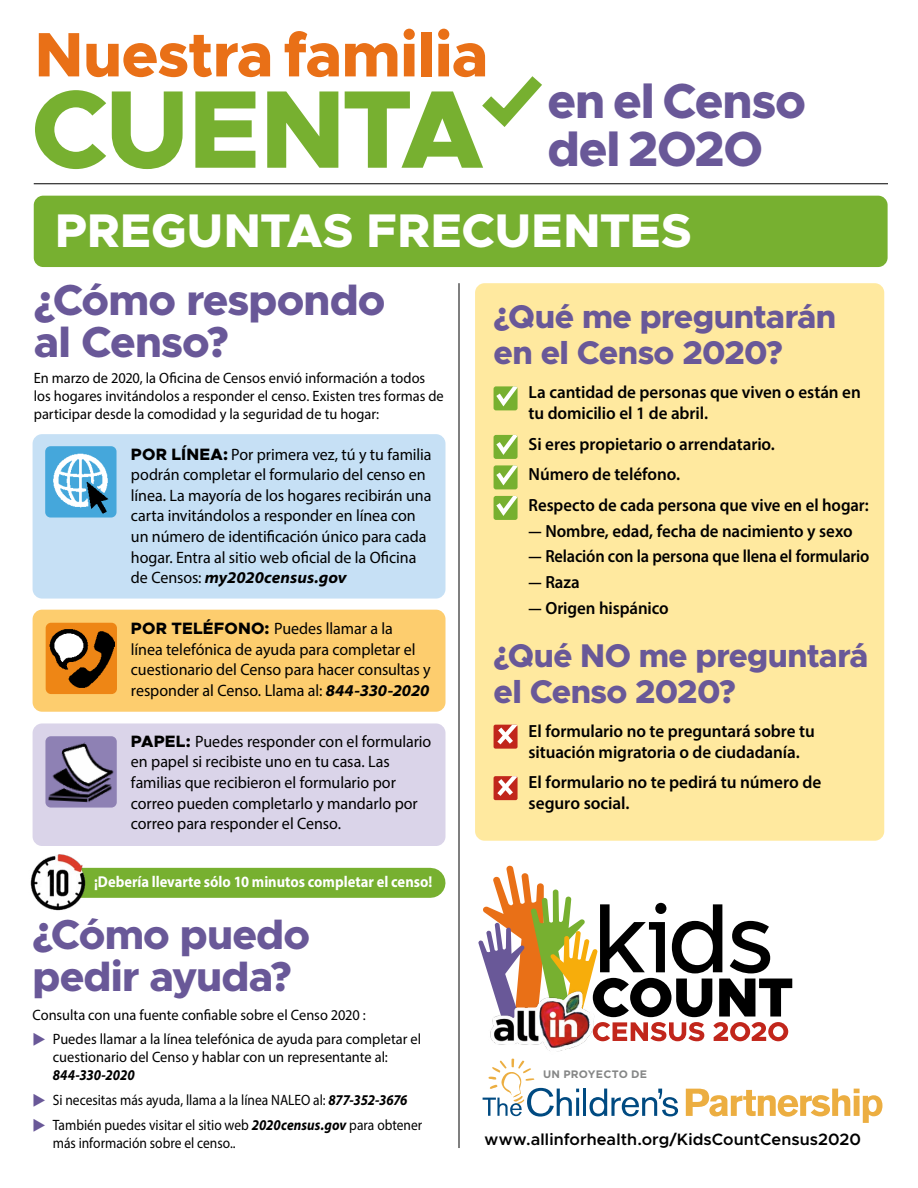
<style>
.page{position:relative;width:918px;height:1188px;background:#fff}
.page>*{position:absolute;margin:0;border:0;box-sizing:border-box;transform-origin:0 0}
.t1{font:800 111px "Metropolis";letter-spacing:-.03em;color:#77b030}
.t2{font:800 63px "Metropolis";letter-spacing:-.015em;color:#e97017}
.t3{font:800 49.5px/48.3px "Metropolis";letter-spacing:-.025em;color:#695898}
.t4{font:800 47.4px "Metropolis";color:#fff}
.t5{font:800 43.5px/42px "Metropolis";letter-spacing:-.02em;color:#695898}
.t6{font:800 42px/42px "Metropolis";letter-spacing:-.02em;color:#695898}
.t7{font:800 33px/36px "Metropolis";letter-spacing:-.02em;color:#695898}
.t8{font:600 17.7px/21px "Myriad Pro";letter-spacing:-.005em;color:#000}
.t9{font:600 17.7px "Myriad Pro";letter-spacing:-.005em;color:#000;scale:.75 1}
.t10{font:16.5px/20.7px "Myriad Pro";letter-spacing:-.005em;color:#000}
.t11{font:600 16.5px "Metropolis";letter-spacing:.005em;color:#000}
.t12{font:700 15.75px "Myriad Pro";color:#fff;scale:.92 1}
.t13{font:15px/18px "Myriad Pro";color:#000;scale:.96 1}
.t14{font:15px/24.8px "Myriad Pro";color:#000;scale:.9 1}
.t15{font:700 10.8px "Gotham";letter-spacing:.025em;color:#868787}
.s1{font-family:"Metropolis";font-weight:800}
.s2{font-weight:700;font-style:italic;font-stretch:semi-expanded}
.s3{font-family:"European Pi Three";font-size:16.65px;color:#695898}
.s4{font-weight:700;font-style:italic}
</style>
<div class="page">
<div style="left:33px;top:434px;width:413px;height:165px;background:#c6e0f5;border-radius:10px"></div>
<div style="left:48px;top:868px;width:382px;height:30px;background:#77b030"></div>
<div style="left:33px;top:610px;width:413px;height:102px;background:#fdcd6e;border-radius:10px"></div>
<div style="left:33px;top:723px;width:413px;height:123px;background:#dad4e9;border-radius:10px"></div>
<div style="left:34px;top:196px;width:854px;height:71px;background:#77b030;border-radius:10px"></div>
<div style="left:475px;top:283px;width:409px;height:558px;background:#ffe99f;border-radius:10px"></div>
<div style="left:494px;top:386px;width:24px;height:24px;background:#77b030;border-radius:2px"></div>
<svg style="left:496px;top:386px;width:21px;height:20px"></svg>
<div style="left:494px;top:435px;width:24px;height:24px;background:#77b030;border-radius:2px"></div>
<svg style="left:496px;top:435px;width:21px;height:20px"></svg>
<div style="left:494px;top:465px;width:24px;height:24px;background:#77b030;border-radius:2px"></div>
<svg style="left:496px;top:465px;width:21px;height:20px"></svg>
<div style="left:494px;top:496px;width:24px;height:24px;background:#77b030;border-radius:2px"></div>
<svg style="left:496px;top:496px;width:21px;height:20px"></svg>
<div style="left:494px;top:725px;width:24px;height:24px;background:#c1261b;border-radius:2px"></div>
<svg style="left:497px;top:725px;width:20px;height:19px"></svg>
<div style="left:494px;top:776px;width:24px;height:24px;background:#c1261b;border-radius:2px"></div>
<svg style="left:497px;top:776px;width:20px;height:20px"></svg>
<div style="left:45px;top:736px;width:72px;height:72px;background:#8e81b4;border-radius:5px"></div>
<img style="left:48px;top:742px;width:68px;height:64px">
<div style="left:46px;top:623px;width:71px;height:71px;background:#ee8615;border-radius:5px"></div>
<img style="left:49px;top:629px;width:65px;height:59px">
<div style="left:45px;top:446px;width:72px;height:72px;background:#45a7db;border-radius:5px"></div>
<img style="left:53px;top:453px;width:56px;height:61px">
<hr style="left:459px;top:283px;width:1px;height:865px;background:#000">
<hr style="left:34px;top:184px;width:854px;height:1px;background:#000">
<img style="left:494px;top:1041px;width:91px;height:11px">
<svg style="left:478px;top:865px;width:314px;height:176px"></svg>
<svg style="left:483px;top:1058px;width:96px;height:59px"></svg>
<hr style="left:583px;top:1089px;width:3px;height:27px;background:#004a81">
<svg style="left:590px;top:1089px;width:88px;height:27px"></svg>
<svg style="left:686px;top:1089px;width:196px;height:34px"></svg>
<img style="left:30px;top:854px;width:61px;height:57px">
<svg style="left:482px;top:76px;width:60px;height:51px"></svg>
<h2 class="t2" style="left:35px;top:14px;width:455px">Nuestra familia</h2>
<h1 class="t1" style="left:31px;top:59px;width:455px">CUENTA</h1>
<h3 class="t3" style="left:547px;top:77px;width:260px">en el Censo del 2O2O</h3>
<h3 class="t4" style="left:55px;top:200px;width:638px">PREGUNTAS FRECUENTES</h3>
<h3 class="t5" style="left:34px;top:279px;width:353px">¿Cómo respondo al Censo?</h3>
<p class="t13" style="left:34px;top:369px;width:429px">En marzo de 2020, la Oficina de Censos envió información a todos los hogares invitándolos a responder el censo. Existen tres formas de participar desde la comodidad y la seguridad de tu hogar:</p>
<p class="t10" style="left:131px;top:443px;width:302px"><span class="s1">POR LÍNEA:</span> Por primera vez, tú y tu familia podrán completar el formulario del censo en línea. La mayoría de los hogares recibirán una carta invitándolos a responder en línea con un número de identificación único para cada hogar. Entra al sitio web oficial de la Oficina de Censos: <span class="s2">my2020census.gov</span></p>
<p class="t10" style="left:131px;top:618px;width:301px"><span class="s1">POR TELÉFONO:</span> Puedes llamar a la<br>línea telefónica de ayuda para completar el cuestionario del Censo para hacer consultas y responder al Censo. Llama al: <span class="s2">844-330-2020</span></p>
<p class="t10" style="left:131px;top:731px;width:302px"><span class="s1">PAPEL:</span> Puedes responder con el formulario en papel si recibiste uno en tu casa. Las familias que recibieron el formulario por correo pueden completarlo y mandarlo por correo para responder el Censo.</p>
<p class="t12" style="left:94px;top:872px;width:369px">¡Debería llevarte sólo 10 minutos completar el censo!</p>
<h3 class="t6" style="left:33px;top:914px;width:279px">¿Cómo puedo pedir ayuda?</h3>
<p class="t13" style="left:33px;top:1002px;width:406px;line-height:24.8px">Consulta con una fuente confiable sobre el Censo 2020 :<br><span class="s3">E</span> Puedes llamar a la línea telefónica de ayuda para completar el</p>
<p class="t13" style="left:53px;top:1048px;width:351px">cuestionario del Censo y hablar con un representante al:</p>
<p class="t14" style="left:33px;top:1063px;width:435px;text-indent:20px"><span class="s4">844-330-2020<br></span><span class="s3">E</span> Si necesitas más ayuda, llama a la línea NALEO al: <span class="s4">877-352-3676<br></span><span class="s3">E</span> También puedes visitar el sitio web <span class="s4">2020census.gov</span> para obtener</p>
<p class="t14" style="left:53px;top:1130px;width:205px">más información sobre el censo..</p>
<h3 class="t7" style="left:494px;top:299px;width:344px">¿Qué me preguntarán en el Censo 2020?</h3>
<p class="t8" style="left:529px;top:382px;width:334px">La cantidad de personas que viven o están en tu domicilio el 1 de abril.</p>
<p class="t8" style="left:529px;top:428px;width:342px;line-height:30.5px">Si eres propietario o arrendatario.<br>Número de teléfono.<br>Respecto de cada persona que vive en el hogar:</p>
<p class="t9" style="left:529px;top:519px;width:433px">— Nombre, edad, fecha de nacimiento y sexo</p>
<p class="t9" style="left:529px;top:545px;width:456px">— Relación con la persona que llena el formulario</p>
<p class="t9" style="left:529px;top:571px;width:70px">— Raza</p>
<p class="t9" style="left:529px;top:597px;width:188px">— Origen hispánico</p>
<h3 class="t7" style="left:494px;top:637px;width:376px">¿Qué NO me preguntará el Censo 2020?</h3>
<p class="t8" style="left:529px;top:720px;width:288px">El formulario no te preguntará sobre tu situación migratoria o de ciudadanía.</p>
<p class="t8" style="left:529px;top:771px;width:294px">El formulario no te pedirá tu número de seguro social.</p>
<p class="t15" style="left:543px;top:1068px;width:106px">UN PROYECTO DE</p>
<p class="t11" style="left:485px;top:1129px;width:378px">www.allinforhealth.org/KidsCountCensus2020</p>
</div>
